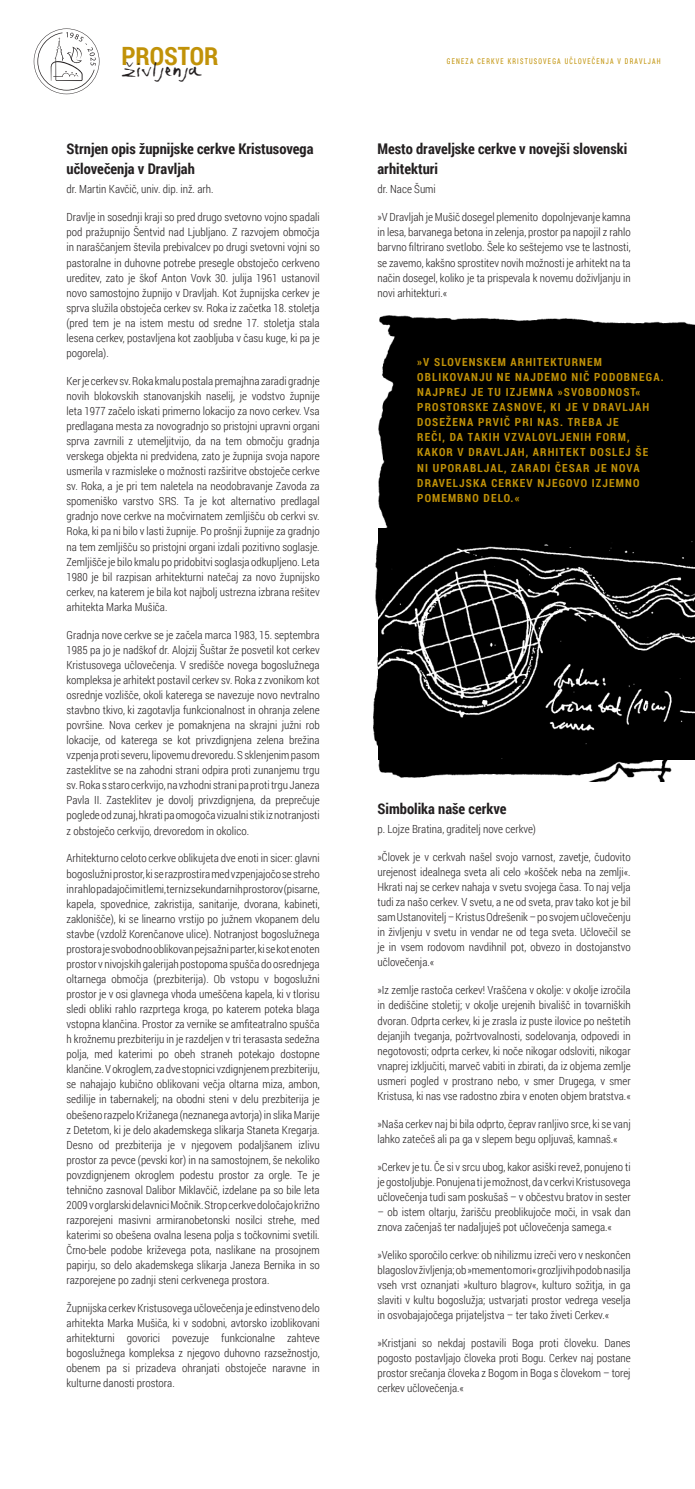
<style>
.page{position:relative;width:695px;height:1489px;background:#fff}
.page>*{position:absolute;margin:0;border:0;box-sizing:border-box;transform-origin:0 0}
.t1{font:700 25.16px "Roboto Condensed";color:#c19208}
.t2{font:19.5px "Frusciante Hand";color:#231f20}
.t3{font:700 14.7px/19.9px "Roboto Condensed";color:#231f20}
.t4{font:300 11.2px/15px "Roboto Condensed";color:#231f20;text-align:justify}
.t5{font:700 11.2px/15px "Roboto Condensed";letter-spacing:.1em;color:#c19208}
.t6{font:7.98px "Roboto Condensed";letter-spacing:.2em;color:#c19208;scale:.79 1}
</style>
<div class="page">
<img style="left:373px;top:315px;width:321px;height:466px">
<svg style="left:34px;top:29px;width:65px;height:65px"></svg>
<img style="left:378px;top:528px;width:316px;height:231px">
<p class="t1" style="left:121px;top:38px;width:98px">PROSTOR</p>
<p class="t2" style="left:122px;top:53px;width:81px">življenja</p>
<p class="t3" style="left:67px;top:139px;width:248px">Strnjen opis župnijske cerkve Kristusovega učlovečenja v Dravljah</p>
<p class="t4" style="left:67px;top:181px;width:148px">dr. Martin Kavčič, univ. dip. inž. arh.</p>
<p class="t4" style="left:67px;top:209px;width:255px">Dravlje in sosednji kraji so pred drugo svetovno vojno spadali pod pražupnijo Šentvid nad Ljubljano. Z razvojem območja in naraščanjem števila prebivalcev po drugi svetovni vojni so pastoralne in duhovne potrebe presegle obstoječo cerkveno ureditev, zato je škof Anton Vovk 30. julija 1961 ustanovil novo samostojno župnijo v Dravljah. Kot župnijska cerkev je sprva služila obstoječa cerkev sv. Roka iz začetka 18. stoletja (pred tem je na istem mestu od sredne 17. stoletja stala lesena cerkev, postavljena kot zaobljuba v času kuge, ki pa je pogorela).</p>
<p class="t4" style="left:67px;top:373px;width:254px">Ker je cerkev sv. Roka kmalu postala premajhna zaradi gradnje novih blokovskih stanovanjskih naselij, je vodstvo župnije leta 1977 začelo iskati primerno lokacijo za novo cerkev. Vsa predlagana mesta za novogradnjo so pristojni upravni organi sprva zavrnili z utemeljitvijo, da na tem območju gradnja verskega objekta ni predvidena, zato je župnija svoja napore usmerila v razmisleke o možnosti razširitve obstoječe cerkve sv. Roka, a je pri tem naletela na neodobravanje Zavoda za spomeniško varstvo SRS. Ta je kot alternativo predlagal gradnjo nove cerkve na močvirnatem zemljišču ob cerkvi sv.<br>Roka, ki pa ni bilo v lasti župnije. Po prošnji župnije za gradnjo na tem zemljišču so pristojni organi izdali pozitivno soglasje.<br>Zemljišče je bilo kmalu po pridobitvi soglasja odkupljeno. Leta 1980 je bil razpisan arhitekturni natečaj za novo župnijsko cerkev, na katerem je bila kot najbolj ustrezna izbrana rešitev arhitekta Marka Mušiča.</p>
<p class="t4" style="left:67px;top:626px;width:254px">Gradnja nove cerkve se je začela marca 1983, 15. septembra 1985 pa jo je nadškof dr. Alojzij Šuštar že posvetil kot cerkev Kristusovega učlovečenja. V središče novega bogoslužnega kompleksa je arhitekt postavil cerkev sv. Roka z zvonikom kot osrednje vozlišče, okoli katerega se navezuje novo nevtralno stavbno tkivo, ki zagotavlja funkcionalnost in ohranja zelene površine. Nova cerkev je pomaknjena na skrajni južni rob lokacije, od katerega se kot privzdignjena zelena brežina vzpenja proti severu, lipovemu drevoredu. S sklenjenim pasom zasteklitve se na zahodni strani odpira proti zunanjemu trgu sv. Roka s staro cerkvijo, na vzhodni strani pa proti trgu Janeza Pavla II. Zasteklitev je dovolj privzdignjena, da preprečuje poglede od zunaj, hkrati pa omogoča vizualni stik iz notranjosti z obstoječo cerkvijo, drevoredom in okolico.</p>
<p class="t4" style="left:67px;top:850px;width:254px">Arhitekturno celoto cerkve oblikujeta dve enoti in sicer: glavni bogoslužni prostor, ki se razprostira med vzpenjajočo se streho in rahlo padajočimi tlemi, ter niz sekundarnih prostorov (pisarne, kapela, spovednice, zakristija, sanitarije, dvorana, kabineti, zaklonišče), ki se linearno vrstijo po južnem vkopanem delu stavbe (vzdolž Korenčanove ulice). Notranjost bogoslužnega prostora je svobodno oblikovan pejsažni parter, ki se kot enoten prostor v nivojskih galerijah postopoma spušča do osrednjega oltarnega območja (prezbiterija). Ob vstopu v bogoslužni prostor je v osi glavnega vhoda umeščena kapela, ki v tlorisu sledi obliki rahlo razprtega kroga, po katerem poteka blaga vstopna klančina. Prostor za vernike se amfiteatralno spušča h krožnemu prezbiteriju in je razdeljen v tri terasasta sedežna polja, med katerimi po obeh straneh potekajo dostopne klančine. V okroglem, za dve stopnici vzdignjenem prezbiteriju, se nahajajo kubično oblikovani večja oltarna miza, ambon, sedilije in tabernakelj; na obodni steni v delu prezbiterija je obešeno razpelo Križanega (neznanega avtorja) in slika Marije z Detetom, ki je delo akademskega slikarja Staneta Kregarja.<br>Desno od prezbiterija je v njegovem podaljšanem izlivu prostor za pevce (pevski kor) in na samostojnem, še nekoliko povzdignjenem okroglem podestu prostor za orgle. Te je tehnično zasnoval Dalibor Miklavčič, izdelane pa so bile leta 2009 v orglarski delavnici Močnik. Strop cerkve določajo križno razporejeni masivni armiranobetonski nosilci strehe, med katerimi so obešena ovalna lesena polja s točkovnimi svetili.<br>Črno-bele podobe križevega pota, naslikane na prosojnem papirju, so delo akademskega slikarja Janeza Bernika in so razporejene po zadnji steni cerkvenega prostora.</p>
<p class="t4" style="left:67px;top:1300px;width:254px">Župnijska cerkev Kristusovega učlovečenja je edinstveno delo arhitekta Marka Mušiča, ki v sodobni, avtorsko izoblikovani arhitekturni govorici povezuje funkcionalne zahteve bogoslužnega kompleksa z njegovo duhovno razsežnostjo, obenem pa si prizadeva ohranjati obstoječe naravne in kulturne danosti prostora.</p>
<p class="t6" style="left:446px;top:56px;width:272px">GENEZA CERKVE KRISTUSOVEGA UČLOVEČENJA V DRAVLJAH</p>
<p class="t3" style="left:377px;top:139px;width:251px">Mesto draveljske cerkve v novejši slovenski arhitekturi</p>
<p class="t4" style="left:377px;top:181px;width:60px">dr. Nace Šumi</p>
<p class="t4" style="left:377px;top:209px;width:254px">»V Dravljah je Mušič dosegel plemenito dopolnjevanje kamna in lesa, barvanega betona in zelenja, prostor pa napojil z rahlo barvno filtrirano svetlobo. Šele ko seštejemo vse te lastnosti, se zavemo, kakšno sprostitev novih možnosti je arhitekt na ta način dosegel, koliko je ta prispevala k novemu doživljanju in novi arhitekturi.«</p>
<p class="t5" style="left:417px;top:354px;width:248px">»V SLOVENSKEM ARHITEKTURNEM OBLIKOVANJU NE NAJDEMO NIČ PODOBNEGA.<br>NAJPREJ JE TU IZJEMNA »SVOBODNOST« PROSTORSKE ZASNOVE, KI JE V DRAVLJAH DOSEŽENA PRVIČ PRI NAS. TREBA JE<br>REČI, DA TAKIH VZVALOVLJENIH FORM, KAKOR V DRAVLJAH, ARHITEKT DOSLEJ ŠE<br>NI UPORABLJAL, ZARADI ČESAR JE NOVA DRAVELJSKA CERKEV NJEGOVO IZJEMNO POMEMBNO DELO.«</p>
<p class="t3" style="left:377px;top:798px;width:130px">Simbolika naše cerkve</p>
<p class="t4" style="left:377px;top:821px;width:160px">p. Lojze Bratina, graditelj nove cerkve)</p>
<p class="t4" style="left:377px;top:849px;width:255px">»Človek je v cerkvah našel svojo varnost, zavetje, čudovito urejenost idealnega sveta ali celo »košček neba na zemlji«.<br>Hkrati naj se cerkev nahaja v svetu svojega časa. To naj velja tudi za našo cerkev. V svetu, a ne od sveta, prav tako kot je bil sam Ustanovitelj – Kristus Odrešenik – po svojem učlovečenju in življenju v svetu in vendar ne od tega sveta. Učlovečil se je in vsem rodovom navdihnil pot, obvezo in dostojanstvo učlovečenja.«</p>
<p class="t4" style="left:377px;top:982px;width:254px">»Iz zemlje rastoča cerkev! Vraščena v okolje: v okolje izročila in dediščine stoletij; v okolje urejenih bivališč in tovarniških dvoran. Odprta cerkev, ki je zrasla iz puste ilovice po neštetih dejanjih tveganja, požrtvovalnosti, sodelovanja, odpovedi in negotovosti; odprta cerkev, ki noče nikogar odsloviti, nikogar vnaprej izključiti, marveč vabiti in zbirati, da iz objema zemlje usmeri pogled v prostrano nebo, v smer Drugega, v smer Kristusa, ki nas vse radostno zbira v enoten objem bratstva.«</p>
<p class="t4" style="left:377px;top:1115px;width:254px">»Naša cerkev naj bi bila odprto, čeprav ranljivo srce, ki se vanj lahko zatečeš ali pa ga v slepem begu opljuvaš, kamnaš.«</p>
<p class="t4" style="left:377px;top:1158px;width:254px">»Cerkev je tu. Če si v srcu ubog, kakor asiški revež, ponujeno ti je gostoljubje. Ponujena ti je možnost, da v cerkvi Kristusovega učlovečenja tudi sam poskušaš – v občestvu bratov in sester</p>
<p class="t4" style="left:377px;top:1203px;width:254px">– ob istem oltarju, žarišču preoblikujoče moči, in vsak dan znova začenjaš ter nadaljuješ pot učlovečenja samega.«</p>
<p class="t4" style="left:377px;top:1246px;width:254px">»Veliko sporočilo cerkve: ob nihilizmu izreči vero v neskončen blagoslov življenja; ob »memento mori« grozljivih podob nasilja vseh vrst oznanjati »kulturo blagrov«, kulturo sožitja, in ga slaviti v kultu bogoslužja; ustvarjati prostor vedrega veselja in osvobajajočega prijateljstva – ter tako živeti Cerkev.«</p>
<p class="t4" style="left:377px;top:1335px;width:254px">»Kristjani so nekdaj postavili Boga proti človeku. Danes pogosto postavljajo človeka proti Bogu. Cerkev naj postane prostor srečanja človeka z Bogom in Boga s človekom – torej cerkev učlovečenja.«</p>
</div>
